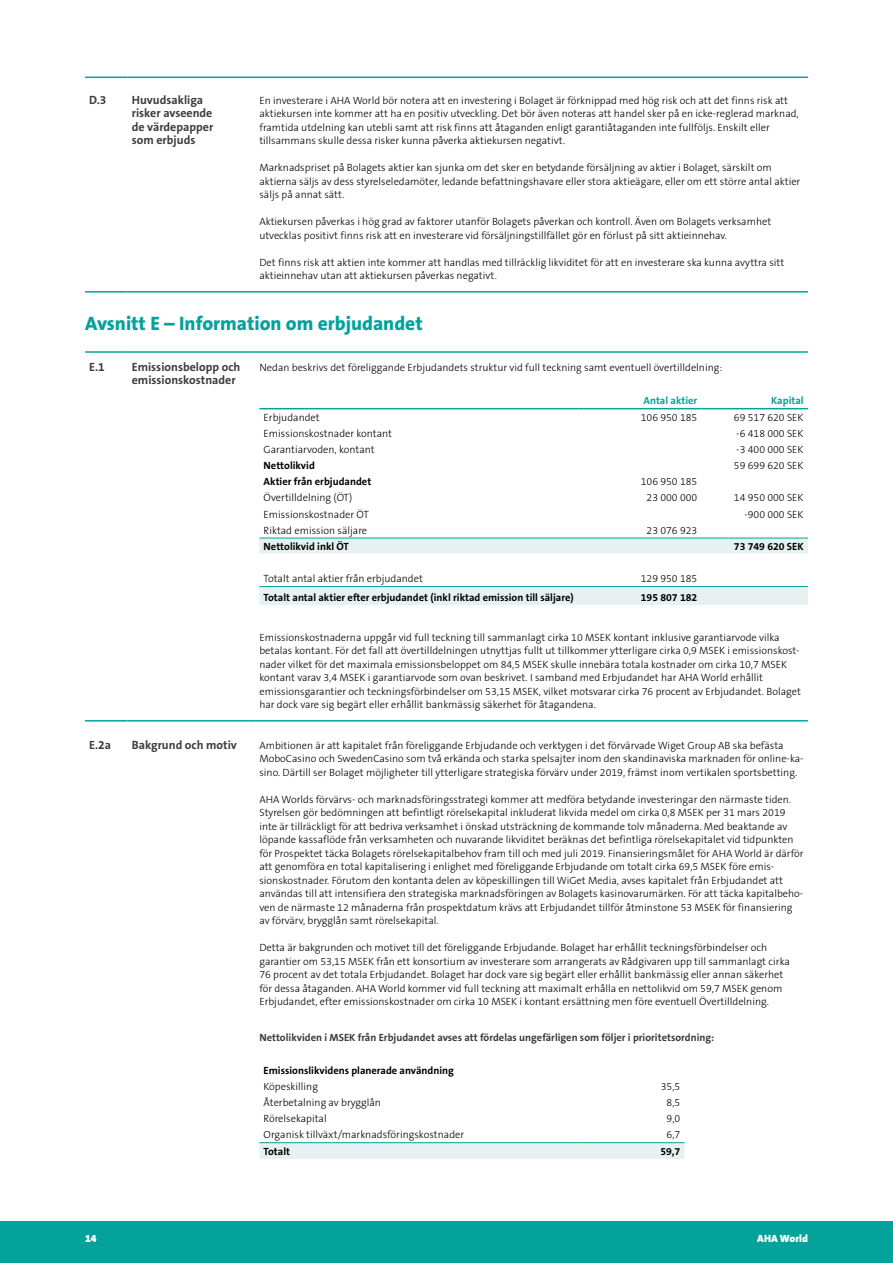
<style>
.page{position:relative;width:893px;height:1263px;background:#fff}
.page>*{position:absolute;margin:0;border:0;box-sizing:border-box;transform-origin:0 0}
.t1{font:800 19.5px "The Sans B8";color:#03a29a}
.R_Rubrik{font:700 12px/13.5px "The Sans B7";color:#3c3c3b}
.R_Normal{font:300 10.5px/13.5px "The Sans B3";color:#000}
.T_normal{font:300 10.5px "The Sans B3";color:#000}
.T_bold{font:700 10.5px "The Sans B7";color:#000}
.T_siffror{font:300 10.5px "The Sans B3";color:#000}
.R_Normal-2{font:700 10.5px "The Sans B7";color:#3c3c3b}
.T_summa{font:700 10.5px "The Sans B7";color:#000}
.T_rubrik{font:700 10.5px "The Sans B7";color:#03a29a}
.t2{font:900 10.5px "The Sans B9";color:#fff}
</style>
<div class="page">
<hr style="left:85px;top:351px;width:43px;height:2px;background:#03a29a">
<hr style="left:128px;top:351px;width:127px;height:2px;background:#03a29a">
<hr style="left:255px;top:351px;width:553px;height:2px;background:#03a29a">
<hr style="left:85px;top:720px;width:43px;height:1px;background:#03a29a">
<hr style="left:128px;top:720px;width:127px;height:1px;background:#03a29a">
<hr style="left:255px;top:720px;width:553px;height:1px;background:#03a29a">
<svg style="left:259px;top:539px;width:549px;height:66px"></svg>
<hr style="left:259px;top:553px;width:319px;height:2px;background:#fff">
<hr style="left:578px;top:553px;width:124px;height:2px;background:#fff">
<hr style="left:702px;top:553px;width:106px;height:2px;background:#fff">
<hr style="left:259px;top:570px;width:319px;height:1px;background:#fff">
<hr style="left:578px;top:570px;width:124px;height:1px;background:#fff">
<hr style="left:702px;top:570px;width:106px;height:1px;background:#fff">
<hr style="left:259px;top:538px;width:319px;height:1px;background:#03a29a">
<hr style="left:578px;top:538px;width:124px;height:1px;background:#03a29a">
<hr style="left:702px;top:538px;width:106px;height:1px;background:#03a29a">
<hr style="left:259px;top:586px;width:319px;height:1px;background:#03a29a">
<hr style="left:578px;top:586px;width:124px;height:1px;background:#03a29a">
<hr style="left:702px;top:586px;width:106px;height:1px;background:#03a29a">
<hr style="left:259px;top:408px;width:319px;height:1px;background:#03a29a">
<hr style="left:578px;top:408px;width:124px;height:1px;background:#03a29a">
<hr style="left:702px;top:408px;width:106px;height:1px;background:#03a29a">
<div style="left:259px;top:1143px;width:426px;height:16px;background:#e7f1f1"></div>
<hr style="left:259px;top:1142px;width:319px;height:1px;background:#03a29a">
<hr style="left:578px;top:1142px;width:107px;height:1px;background:#03a29a">
<hr style="left:85px;top:77px;width:43px;height:1px;background:#03a29a">
<hr style="left:128px;top:77px;width:127px;height:1px;background:#03a29a">
<hr style="left:255px;top:77px;width:553px;height:1px;background:#03a29a">
<hr style="left:85px;top:291px;width:43px;height:2px;background:#03a29a">
<hr style="left:128px;top:291px;width:127px;height:2px;background:#03a29a">
<hr style="left:255px;top:291px;width:553px;height:2px;background:#03a29a">
<div style="left:0;top:1221px;width:893px;height:42px;background:#03a29a"></div>
<p class="R_Rubrik" style="left:89px;top:93px;width:19px">D.3</p>
<p class="R_Rubrik" style="left:132px;top:93px;width:83px">Huvudsakliga risker avseende de värdepapper som erbjuds</p>
<p class="R_Normal" style="left:259px;top:94px;width:541px">En investerare i AHA World bör notera att en investering i Bolaget är förknippad med hög risk och att det finns risk att aktiekursen inte kommer att ha en positiv utveckling. Det bör även noteras att handel sker på en icke-reglerad marknad, framtida utdelning kan utebli samt att risk finns att åtaganden enligt garantiåtaganden inte fullföljs. Enskilt eller tillsammans skulle dessa risker kunna påverka aktiekursen negativt.</p>
<p class="R_Normal" style="left:259px;top:161px;width:542px">Marknadspriset på Bolagets aktier kan sjunka om det sker en betydande försäljning av aktier i Bolaget, särskilt om aktierna säljs av dess styrelseledamöter, ledande befattningshavare eller stora aktieägare, eller om ett större antal aktier säljs på annat sätt.</p>
<p class="R_Normal" style="left:259px;top:215px;width:513px">Aktiekursen påverkas i hög grad av faktorer utanför Bolagets påverkan och kontroll. Även om Bolagets verksamhet utvecklas positivt finns risk att en investerare vid försäljningstillfället gör en förlust på sitt aktieinnehav.</p>
<p class="R_Normal" style="left:259px;top:256px;width:526px">Det finns risk att aktien inte kommer att handlas med tillräcklig likviditet för att en investerare ska kunna avyttra sitt aktieinnehav utan att aktiekursen påverkas negativt.</p>
<h2 class="t1" style="left:85px;top:313px;width:339px">Avsnitt E – Information om erbjudandet</h2>
<p class="R_Rubrik" style="left:89px;top:360px;width:17px">E.1</p>
<p class="R_Rubrik" style="left:132px;top:360px;width:110px">Emissionsbelopp och emissionskostnader</p>
<p class="R_Normal" style="left:259px;top:361px;width:464px">Nedan beskrivs det föreliggande Erbjudandets struktur vid full teckning samt eventuell övertilldelning:</p>
<p class="T_rubrik" style="left:643px;top:395px;width:55px">Antal aktier</p>
<p class="T_rubrik" style="left:771px;top:395px;width:34px">Kapital</p>
<p class="T_normal" style="left:264px;top:412px;width:58px">Erbjudandet</p>
<p class="T_siffror" style="left:641px;top:412px;width:58px">106 950 185</p>
<p class="T_siffror" style="left:734px;top:412px;width:71px">69 517 620 SEK</p>
<p class="T_normal" style="left:264px;top:428px;width:130px">Emissionskostnader kontant</p>
<p class="T_siffror" style="left:736px;top:428px;width:69px">-6 418 000 SEK</p>
<p class="T_normal" style="left:264px;top:444px;width:112px">Garantiarvoden, kontant</p>
<p class="T_siffror" style="left:736px;top:444px;width:69px">-3 400 000 SEK</p>
<p class="T_bold" style="left:264px;top:460px;width:53px">Nettolikvid</p>
<p class="T_siffror" style="left:734px;top:460px;width:71px">59 699 620 SEK</p>
<p class="T_bold" style="left:264px;top:476px;width:109px">Aktier från erbjudandet</p>
<p class="T_siffror" style="left:641px;top:476px;width:58px">106 950 185</p>
<p class="T_normal" style="left:264px;top:492px;width:90px">Övertilldelning (ÖT)</p>
<p class="T_siffror" style="left:647px;top:492px;width:52px">23 000 000</p>
<p class="T_siffror" style="left:734px;top:492px;width:71px">14 950 000 SEK</p>
<p class="T_normal" style="left:264px;top:509px;width:107px">Emissionskostnader ÖT</p>
<p class="T_siffror" style="left:744px;top:509px;width:61px">-900 000 SEK</p>
<p class="T_normal" style="left:264px;top:525px;width:105px">Riktad emission säljare</p>
<p class="T_siffror" style="left:647px;top:525px;width:52px">23 076 923</p>
<p class="T_bold" style="left:264px;top:541px;width:87px">Nettolikvid inkl ÖT</p>
<p class="T_summa" style="left:734px;top:541px;width:71px">73 749 620 SEK</p>
<p class="T_normal" style="left:264px;top:573px;width:161px">Totalt antal aktier från erbjudandet</p>
<p class="T_siffror" style="left:641px;top:573px;width:58px">129 950 185</p>
<p class="T_bold" style="left:264px;top:592px;width:311px">Totalt antal aktier efter erbjudandet (inkl riktad emission till säljare)</p>
<p class="T_summa" style="left:641px;top:592px;width:58px">195 807 182</p>
<p class="R_Normal" style="left:259px;top:631px;width:543px">Emissionskostnaderna uppgår vid full teckning till sammanlagt cirka 10 MSEK kontant inklusive garantiarvode vilka betalas kontant. För det fall att övertilldelningen utnyttjas fullt ut tillkommer ytterligare cirka 0,9 MSEK i emissionskost&shy;nader vilket för det maximala emissionsbeloppet om 84,5 MSEK skulle innebära totala kostnader om cirka 10,7 MSEK kontant varav 3,4 MSEK i garantiarvode som ovan beskrivet. I samband med Erbjudandet har AHA World erhållit emissionsgarantier och teckningsförbindelser om 53,15 MSEK, vilket motsvarar cirka 76 procent av Erbjudandet. Bolaget har dock vare sig begärt eller erhållit bankmässig säkerhet för åtagandena.</p>
<p class="R_Rubrik" style="left:89px;top:738px;width:23px">E.2a</p>
<p class="R_Rubrik" style="left:132px;top:738px;width:107px">Bakgrund och motiv</p>
<p class="R_Normal" style="left:259px;top:739px;width:546px">Ambitionen är att kapitalet från föreliggande Erbjudande och verktygen i det förvärvade Wiget Group AB ska befästa<br>MoboCasino och SwedenCasino som två erkända och starka spelsajter inom den skandinaviska marknaden för online-ka&shy;sino. Därtill ser Bolaget möjligheter till ytterligare strategiska förvärv under 2019, främst inom vertikalen sportsbetting.</p>
<p class="R_Normal" style="left:259px;top:793px;width:546px">AHA Worlds förvärvs- och marknadsföringsstrategi kommer att medföra betydande investeringar den närmaste tiden.<br>Styrelsen gör bedömningen att befintligt rörelsekapital inkluderat likvida medel om cirka 0,8 MSEK per 31 mars 2019 inte är tillräckligt för att bedriva verksamhet i önskad utsträckning de kommande tolv månaderna. Med beaktande av löpande kassaflöde från verksamheten och nuvarande likviditet beräknas det befintliga rörelsekapitalet vid tidpunkten för Prospektet täcka Bolagets rörelsekapitalbehov fram till och med juli 2019. Finansieringsmålet för AHA World är därför att genomföra en total kapitalisering i enlighet med föreliggande Erbjudande om totalt cirka 69,5 MSEK före emis&shy;sionskostnader. Förutom den kontanta delen av köpeskillingen till WiGet Media, avses kapitalet från Erbjudandet att användas till att intensifiera den strategiska marknadsföringen av Bolagets kasinovarumärken. För att täcka kapitalbeho&shy;ven de närmaste 12 månaderna från prospektdatum krävs att Erbjudandet tillför åtminstone 53 MSEK för finansiering av förvärv, brygglån samt rörelsekapital.</p>
<p class="R_Normal" style="left:259px;top:941px;width:532px">Detta är bakgrunden och motivet till det föreliggande Erbjudande. Bolaget har erhållit teckningsförbindelser och garantier om 53,15 MSEK från ett konsortium av investerare som arrangerats av Rådgivaren upp till sammanlagt cirka 76 procent av det totala Erbjudandet. Bolaget har dock vare sig begärt eller erhållit bankmässig eller annan säkerhet för dessa åtaganden. AHA World kommer vid full teckning att maximalt erhålla en nettolikvid om 59,7 MSEK genom Erbjudandet, efter emissionskostnader om cirka 10 MSEK i kontant ersättning men före eventuell Övertilldelning.</p>
<p class="R_Normal-2" style="left:259px;top:1031px;width:456px">Nettolikviden i MSEK från Erbjudandet avses att fördelas ungefärligen som följer i prioritetsordning:</p>
<p class="T_bold" style="left:264px;top:1065px;width:192px">Emissionslikvidens planerade användning</p>
<p class="T_normal" style="left:264px;top:1081px;width:56px">Köpeskilling</p>
<p class="T_siffror" style="left:661px;top:1081px;width:21px">35,5</p>
<p class="T_normal" style="left:264px;top:1097px;width:119px">Återbetalning av brygglån</p>
<p class="T_siffror" style="left:667px;top:1097px;width:15px">8,5</p>
<p class="T_normal" style="left:264px;top:1113px;width:65px">Rörelsekapital</p>
<p class="T_siffror" style="left:667px;top:1113px;width:15px">9,0</p>
<p class="T_normal" style="left:264px;top:1129px;width:202px">Organisk tillväxt/marknadsföringskostnader</p>
<p class="T_siffror" style="left:667px;top:1129px;width:15px">6,7</p>
<p class="T_bold" style="left:264px;top:1145px;width:28px">Totalt</p>
<p class="T_summa" style="left:660px;top:1145px;width:22px">59,7</p>
<p class="t2" style="left:85px;top:1233px;width:13px">14</p>
<p class="t2" style="left:757px;top:1233px;width:52px">AHA World</p>
</div>
